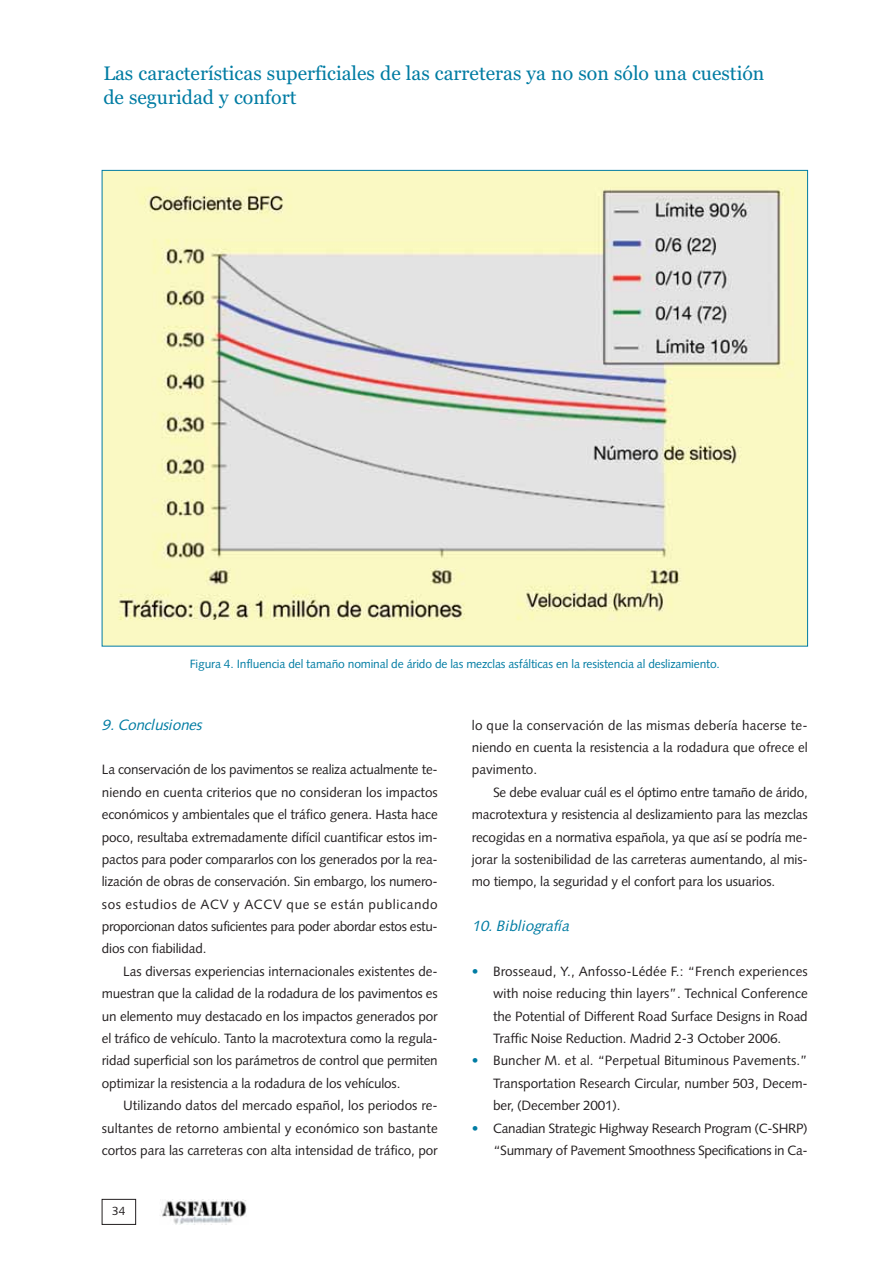
<style>
.page{position:relative;width:893px;height:1263px;background:#fff}
.page>*{position:absolute;margin:0;border:0;box-sizing:border-box;transform-origin:0 0}
.t1{font:19.5px/23.4px "Georgia";color:#007ca3}
.t2{font:italic 15px "Syntax";color:#007ca3}
.t3{font:13.5px/22.4px "Syntax";letter-spacing:-.01em;color:#231f20;text-align:justify}
.t4{font:12px "Syntax";letter-spacing:-.01em;color:#007ca3}
.t5{font:12px "Syntax";color:#231f20}
.s1{color:#007ca3}
</style>
<div class="page">
<img style="left:161px;top:1200px;width:86px;height:24px">
<div style="left:102px;top:1199px;width:34px;height:26px;border:1px solid #231f20"></div>
<img style="left:104px;top:172px;width:702px;height:472px">
<h1 class="t1" style="left:103px;top:63px;width:662px">Las características superficiales de las carreteras ya no son sólo una cuestión de seguridad y confort</h1>
<p class="t4" style="left:190px;top:659px;width:532px">Figura 4. Influencia del tamaño nominal de árido de las mezclas asfálticas en la resistencia al deslizamiento.</p>
<p class="t2" style="left:102px;top:718px;width:105px">9.Conclusiones</p>
<p class="t3" style="left:102px;top:760px;width:337px">La conservación de los pavimentos se realiza actualmente te&shy;niendo en cuenta criterios que no consideran los impactos económicos y ambientales que el tráfico genera. Hasta hace poco, resultaba extremadamente difícil cuantificar estos im&shy;pactos para poder compararlos con los generados por la rea&shy;lización de obras de conservación. Sin embargo, los numero&shy;sos estudios de ACV y ACCV que se están publicando proporcionan datos suficientes para poder abordar estos estu&shy;dios con fiabilidad.</p>
<p class="t3" style="left:102px;top:961px;width:337px;text-indent:21px">Las diversas experiencias internacionales existentes de&shy;muestran que la calidad de la rodadura de los pavimentos es un elemento muy destacado en los impactos generados por el tráfico de vehículo. Tanto la macrotextura como la regula&shy;ridad superficial son los parámetros de control que permiten optimizar la resistencia a la rodadura de los vehículos.</p>
<p class="t3" style="left:102px;top:1096px;width:338px;text-indent:21px">Utilizando datos del mercado español, los periodos re&shy;sultantes de retorno ambiental y económico son bastante cortos para las carreteras con alta intensidad de tráfico, por</p>
<p class="t5" style="left:112px;top:1206px;width:15px">34</p>
<p class="t3" style="left:472px;top:715px;width:338px">lo que la conservación de las mismas debería hacerse te&shy;niendo en cuenta la resistencia a la rodadura que ofrece el pavimento.</p>
<p class="t3" style="left:472px;top:782px;width:337px;text-indent:21px">Se debe evaluar cuál es el óptimo entre tamaño de árido, macrotextura y resistencia al deslizamiento para las mezclas recogidas en a normativa española, ya que así se podría me&shy;jorar la sostenibilidad de las carreteras aumentando, al mis&shy;mo tiempo, la seguridad y el confort para los usuarios.</p>
<p class="t2" style="left:472px;top:920px;width:102px">10.Bibliografía</p>
<p class="t3" style="left:493px;top:961px;width:316px;text-indent:-21px"><span class="s1">•</span> Brosseaud, Y., Anfosso-Lédée F.: “French experiences with noise reducing thin layers”. Technical Conference the Potential of Different Road Surface Designs in Road Traffic Noise Reduction. Madrid 2-3 October 2006.</p>
<p class="t3" style="left:493px;top:1051px;width:316px;text-indent:-21px"><span class="s1">•</span> Buncher M. et al. “Perpetual Bituminous Pavements.” Transportation Research Circular, number 503, Decem&shy;ber, (December 2001).</p>
<p class="t3" style="left:472px;top:1118px;width:337px;text-align:right"><span class="s1">•</span> Canadian Strategic Highway Research Program (C-SHRP) “Summary of Pavement Smoothness Specifications in Ca-</p>
</div>
